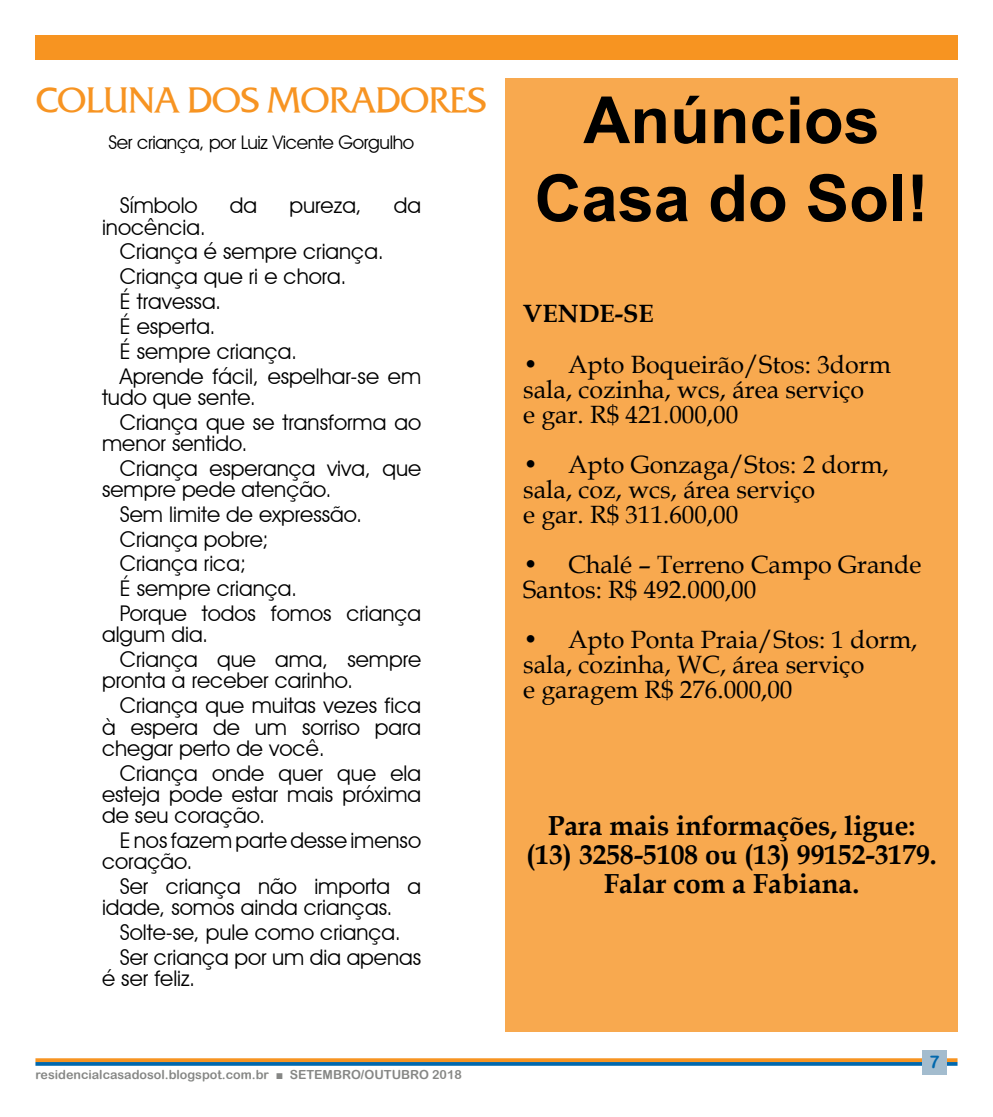
<style>
.page{position:relative;width:993px;height:1117px;background:#fff}
.page>*{position:absolute;margin:0;border:0;box-sizing:border-box;transform-origin:0 0}
.t1{font:700 65px/78px "Arial";color:#000;text-align:center}
.t2{font:35px "Friz Quadrata TT";letter-spacing:-.04em;color:#f79422}
.t3{font:700 27.5px/28.8px "Book Antiqua";color:#000;text-align:center}
.t4{font:25px/25px "Book Antiqua";color:#000}
.t5{font:700 25px "Book Antiqua";color:#000}
.t6{font:21.62px/24.8px "Avant Garde IT Cby BT";color:#000}
.t7{font:18.75px "Avant Garde IT Cby BT";letter-spacing:-.02em;color:#000}
.t8{font:17.5px "Arial Rounded MT Bold";color:#0168ad}
.t9{font:12.5px "Arial Rounded MT Bold";color:#868785}
.s1{font-family:"Arial"}
</style>
<div class="page">
<svg style="left:35px;top:1061px;width:922px;height:4px;background:#427489"></svg>
<svg style="left:35px;top:1057px;width:922px;height:4px"></svg>
<div style="left:921px;top:1049px;width:25px;height:25px;background:#a3bcce"></div>
<div style="left:35px;top:35px;width:922px;height:25px;background:#f79421"></div>
<div style="left:505px;top:78px;width:452px;height:953px;background:#f8a94f"></div>
<h2 class="t2" style="left:35px;top:78px;width:453px">COLUNA DOS MORADORES</h2>
<p class="t7" style="left:109px;top:130px;width:307px">Ser criança, por Luiz Vicente Gorgulho</p>
<p class="t6" style="left:120px;top:193px;width:79px">Símbolo</p>
<p class="t6" style="left:230px;top:193px;width:29px">da</p>
<p class="t6" style="left:289px;top:193px;width:74px">pureza,</p>
<p class="t6" style="left:394px;top:193px;width:29px">da</p>
<p class="t6" style="left:120px;top:214px;width:303px;text-indent:-18px">inocência.<br>Criança é sempre criança.<br>Criança que ri e chora.<br>É travessa.<br>É esperta.<br>É sempre criança.<br>Aprende fácil, espelhar-se em</p>
<p class="t6" style="left:120px;top:384px;width:303px;text-indent:-18px">tudo que sente.<br>Criança que se transforma ao</p>
<p class="t6" style="left:120px;top:430px;width:303px;text-indent:-18px">menor sentido.<br>Criança esperança viva, que</p>
<p class="t6" style="left:120px;top:476px;width:303px;text-indent:-18px">sempre pede atenção.<br>Sem limite de expressão.<br>Criança pobre;<br>Criança rica;<br>É sempre criança.<br>Porque todos fomos criança</p>
<p class="t6" style="left:120px;top:622px;width:303px;text-indent:-18px">algum dia.<br>Criança que ama, sempre</p>
<p class="t6" style="left:120px;top:668px;width:303px;text-indent:-18px">pronta a receber carinho.<br>Criança que muitas vezes fica</p>
<p class="t6" style="left:102px;top:716px;width:320px;line-height:21.2px">à espera de um sorriso para chegar perto de você.</p>
<p class="t6" style="left:102px;top:762px;width:320px;line-height:21.2px;text-align:justify;text-indent:18px">Criança onde quer que ela esteja pode estar mais próxima de seu coração.</p>
<p class="t6" style="left:102px;top:829px;width:320px;line-height:21.2px;text-indent:18px">E nos fazem parte desse imenso coração.</p>
<p class="t6" style="left:102px;top:875px;width:320px;line-height:21.2px;text-indent:18px">Ser criança não importa a idade, somos ainda crianças.</p>
<p class="t6" style="left:120px;top:919px;width:303px">Solte-se, pule como criança.<br>Ser criança por um dia apenas</p>
<p class="t6" style="left:102px;top:965px;width:95px">é ser feliz.</p>
<p class="t9" style="left:35px;top:1066px;width:428px">residencialcasadosol.blogspot.com.br <span class="s1">■</span> SETEMBRO/OUTUBRO 2018</p>
<h1 class="t1" style="left:534px;top:83px;width:395px">Anúncios<br>Casa do Sol!</h1>
<p class="t5" style="left:523px;top:297px;width:132px">VENDE-SE</p>
<p class="t4" style="left:523px;top:351px;width:369px">• Apto Boqueirão/Stos: 3dorm sala, cozinha, wcs, área serviço<br>e gar. R$ 421.000,00</p>
<p class="t4" style="left:523px;top:451px;width:367px">• Apto Gonzaga/Stos: 2 dorm, sala, coz, wcs, área serviço<br>e gar. R$ 311.600,00</p>
<p class="t4" style="left:523px;top:551px;width:399px">• Chalé – Terreno Campo Grande<br>Santos: R$ 492.000,00</p>
<p class="t4" style="left:523px;top:626px;width:396px">• Apto Ponta Praia/Stos: 1 dorm, sala, cozinha, WC, área serviço<br>e garagem R$ 276.000,00</p>
<p class="t3" style="left:526px;top:811px;width:412px">Para mais informações, ligue: (13) 3258-5108 ou (13) 99152-3179.<br>Falar com a Fabiana.</p>
<p class="t8" style="left:928px;top:1051px;width:12px">7</p>
</div>
